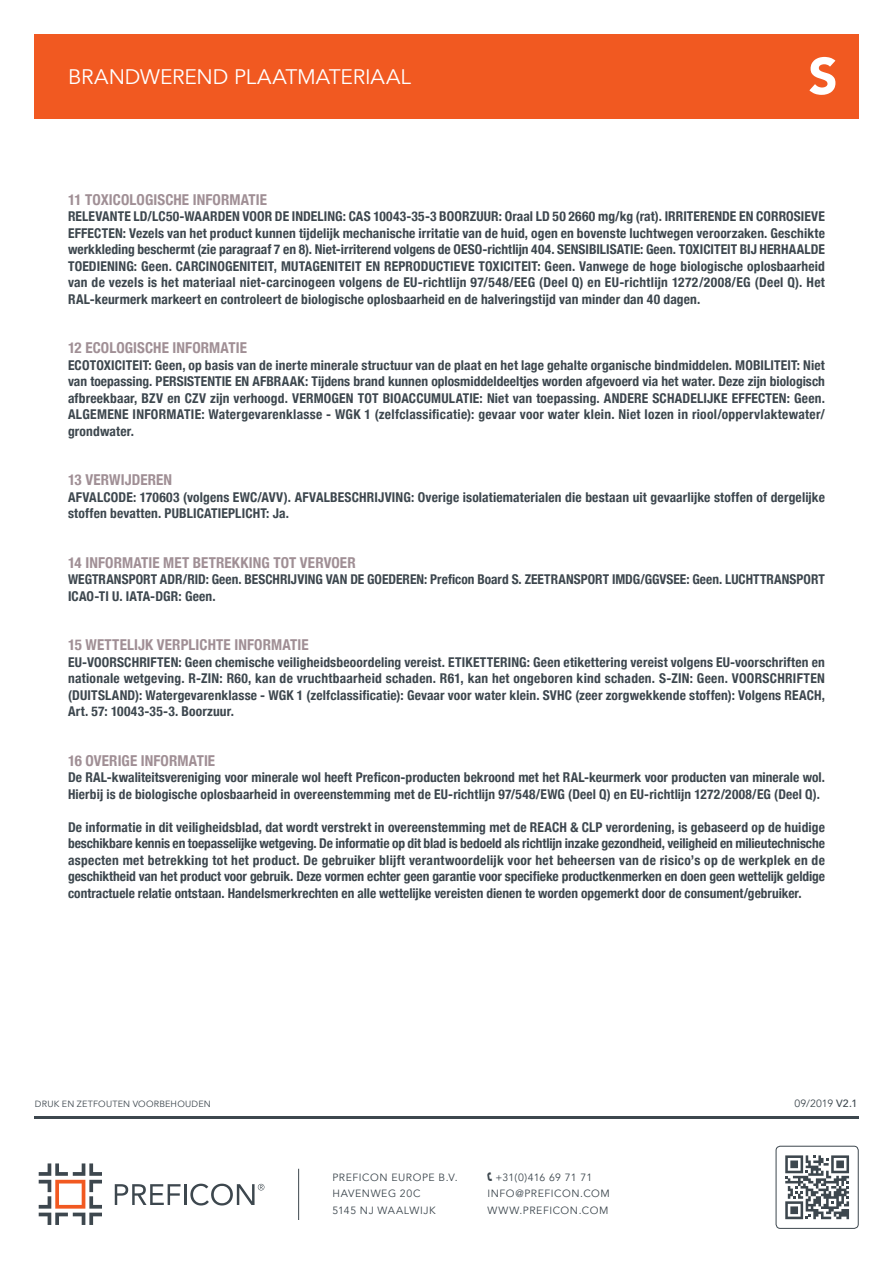
<style>
.page{position:relative;width:893px;height:1263px;background:#fff}
.page>*{position:absolute;margin:0;border:0;box-sizing:border-box;transform-origin:0 0}
.t1{font:900 51px "Avenir";color:#fff}
.t2{font:21px "Avenir";letter-spacing:-.005em;color:#fff}
.t3{font:700 condensed 15px "Helvetica Neue";letter-spacing:.01em;color:#a08f95}
.t4{font:700 condensed 13.5px/16.5px "Helvetica Neue";letter-spacing:.01em;color:#3d474e;text-align:justify}
.t5{font:10.5px/16.5px "Avenir";letter-spacing:.05em;color:#3d474e}
.t6{font:9px "Avenir";letter-spacing:.025em;color:#3d474e}
.s1{font-family:"Software Kit 7"}
.s2{font-weight:500}
</style>
<div class="page">
<div style="left:34px;top:34px;width:825px;height:84px;background:#f15921"></div>
<hr style="left:34px;top:1116px;width:825px;height:2px;background:#3d474e">
<div style="left:776px;top:1146px;width:83px;height:83px;border:1px solid #3d474e;border-radius:4px"></div>
<svg style="left:785px;top:1155px;width:64px;height:64px"></svg>
<svg style="left:39px;top:1163px;width:63px;height:62px"></svg>
<svg style="left:115px;top:1184px;width:66px;height:21px"></svg>
<hr style="left:184px;top:1184px;width:2px;height:21px;background:#3d474e">
<svg style="left:190px;top:1183px;width:74px;height:22px"></svg>
<hr style="left:298px;top:1169px;width:1px;height:51px;background:#3d474e">
<h2 class="t2" style="left:68px;top:64px;width:344px">BRANDWEREND PLAATMATERIAAL</h2>
<h1 class="t1" style="left:791px;top:32px;width:50px">MS</h1>
<p class="t3" style="left:68px;top:187px;width:201px">11 TOXICOLOGISCHE INFORMATIE</p>
<p class="t4" style="left:68px;top:207px;width:758px">RELEVANTE LD/LC50-WAARDEN VOOR DE INDELING: CAS 10043-35-3 BOORZUUR: Oraal LD 50 2660 mg/kg (rat). IRRITERENDE EN CORROSIEVE EFFECTEN: Vezels van het product kunnen tijdelijk mechanische irritatie van de huid, ogen en bovenste luchtwegen veroorzaken. Geschikte werkkleding beschermt (zie paragraaf 7 en 8). Niet-irriterend volgens de OESO-richtlijn 404. SENSIBILISATIE: Geen. TOXICITEIT BIJ HERHAALDE TOEDIENING: Geen. CARCINOGENITEIT, MUTAGENITEIT EN REPRODUCTIEVE TOXICITEIT: Geen. Vanwege de hoge biologische oplosbaarheid van de vezels is het materiaal niet-carcinogeen volgens de EU-richtlijn 97/548/EEG (Deel Q) en EU-richtlijn 1272/2008/EG (Deel Q). Het RAL-keurmerk markeert en controleert de biologische oplosbaarheid en de halveringstijd van minder dan 40 dagen.</p>
<p class="t3" style="left:68px;top:335px;width:180px">12 ECOLOGISCHE INFORMATIE</p>
<p class="t4" style="left:68px;top:356px;width:758px">ECOTOXICITEIT: Geen, op basis van de inerte minerale structuur van de plaat en het lage gehalte organische bindmiddelen. MOBILITEIT: Niet van toepassing. PERSISTENTIE EN AFBRAAK: Tijdens brand kunnen oplosmiddeldeeltjes worden afgevoerd via het water. Deze zijn biologisch afbreekbaar, BZV en CZV zijn verhoogd. VERMOGEN TOT BIOACCUMULATIE: Niet van toepassing. ANDERE SCHADELIJKE EFFECTEN: Geen.<br>ALGEMENE INFORMATIE: Watergevarenklasse - WGK 1 (zelfclassificatie): gevaar voor water klein. Niet lozen in riool/oppervlaktewater/ grondwater.</p>
<p class="t3" style="left:68px;top:467px;width:106px">13 VERWIJDEREN</p>
<p class="t4" style="left:68px;top:488px;width:758px">AFVALCODE: 170603 (volgens EWC/AVV). AFVALBESCHRIJVING: Overige isolatiematerialen die bestaan uit gevaarlijke stoffen of dergelijke stoffen bevatten. PUBLICATIEPLICHT: Ja.</p>
<p class="t3" style="left:68px;top:550px;width:289px">14 INFORMATIE MET BETREKKING TOT VERVOER</p>
<p class="t4" style="left:68px;top:570px;width:758px">WEGTRANSPORT ADR/RID: Geen. BESCHRIJVING VAN DE GOEDEREN: Preficon Board S. ZEETRANSPORT IMDG/GGVSEE: Geen. LUCHTTRANSPORT<br>ICAO-TI U. IATA-DGR: Geen.</p>
<p class="t3" style="left:68px;top:632px;width:242px">15 WETTELIJK VERPLICHTE INFORMATIE</p>
<p class="t4" style="left:68px;top:653px;width:758px">EU-VOORSCHRIFTEN: Geen chemische veiligheidsbeoordeling vereist. ETIKETTERING: Geen etikettering vereist volgens EU-voorschriften en nationale wetgeving. R-ZIN: R60, kan de vruchtbaarheid schaden. R61, kan het ongeboren kind schaden. S-ZIN: Geen. VOORSCHRIFTEN (DUITSLAND): Watergevarenklasse - WGK 1 (zelfclassificatie): Gevaar voor water klein. SVHC (zeer zorgwekkende stoffen): Volgens REACH, Art. 57: 10043-35-3. Boorzuur.</p>
<p class="t3" style="left:68px;top:748px;width:149px">16 OVERIGE INFORMATIE</p>
<p class="t4" style="left:68px;top:768px;width:758px">De RAL-kwaliteitsvereniging voor minerale wol heeft Preficon-producten bekroond met het RAL-keurmerk voor producten van minerale wol.<br>Hierbij is de biologische oplosbaarheid in overeenstemming met de EU-richtlijn 97/548/EWG (Deel Q) en EU-richtlijn 1272/2008/EG (Deel Q).</p>
<p class="t4" style="left:68px;top:818px;width:758px">De informatie in dit veiligheidsblad, dat wordt verstrekt in overeenstemming met de REACH &amp; CLP verordening, is gebaseerd op de huidige beschikbare kennis en toepasselijke wetgeving. De informatie op dit blad is bedoeld als richtlijn inzake gezondheid, veiligheid en milieutechnische aspecten met betrekking tot het product. De gebruiker blijft verantwoordelijk voor het beheersen van de risico’s op de werkplek en de geschiktheid van het product voor gebruik. Deze vormen echter geen garantie voor specifieke productkenmerken en doen geen wettelijk geldige contractuele relatie ontstaan. Handelsmerkrechten en alle wettelijke vereisten dienen te worden opgemerkt door de consument/gebruiker.</p>
<p class="t6" style="left:35px;top:1099px;width:177px">DRUK EN ZETFOUTEN VOORBEHOUDEN</p>
<p class="t5" style="left:332px;top:1169px;width:127px">PREFICON EUROPE B.V.<br>HAVENWEG 20C<br>5145 NJ WAALWIJK</p>
<p class="t5" style="left:487px;top:1169px;width:124px"><span class="s1">F</span> +31(0)416 69 71 71<br>INFO@PREFICON.COM<br>WWW.PREFICON.COM</p>
<p class="t5" style="left:794px;top:1095px;width:64px">09/2019 <span class="s2">V2.1</span></p>
</div>
